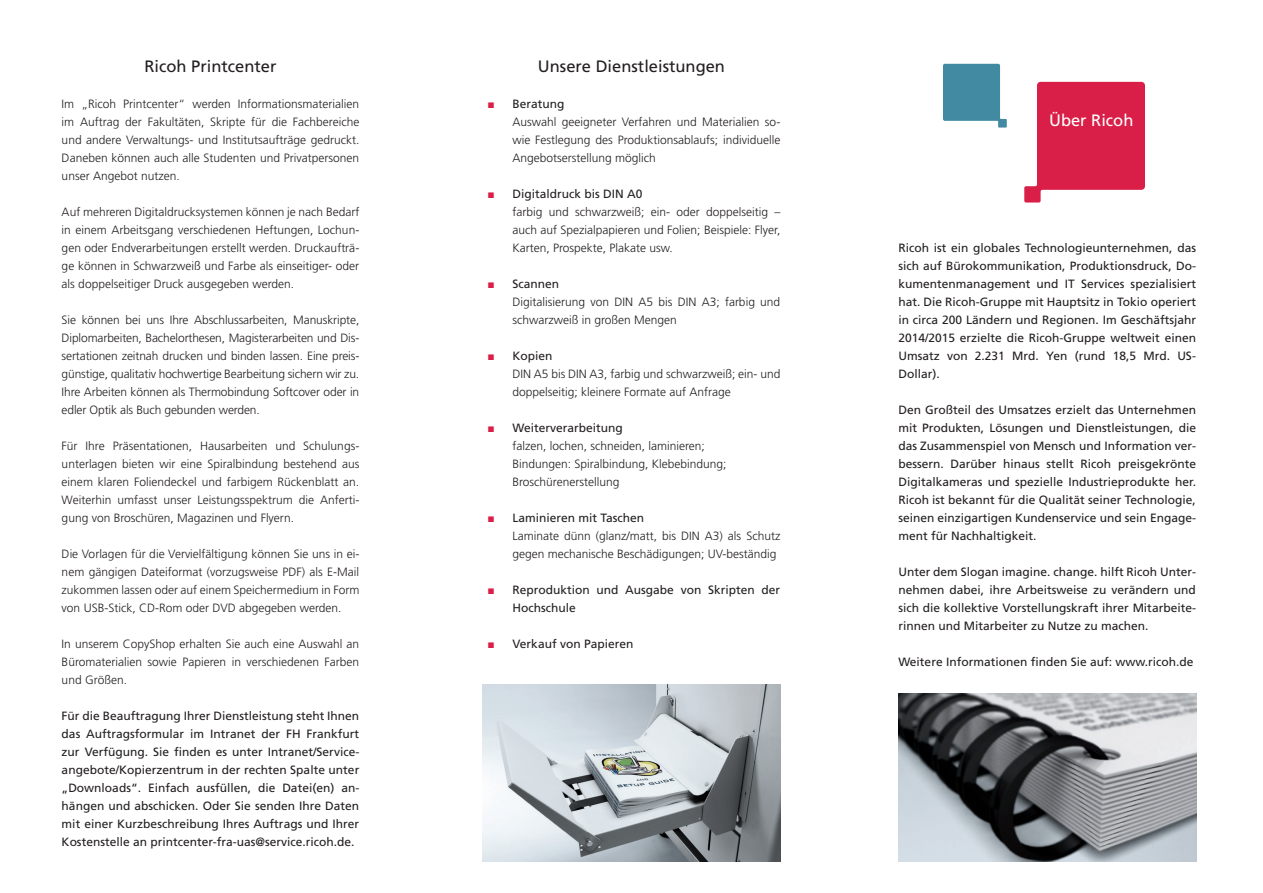
<style>
.page{position:relative;width:1263px;height:893px;background:#fff}
.page>*{position:absolute;margin:0;border:0;box-sizing:border-box;transform-origin:0 0}
.Überschrift__mittel{font:16.5px "Frutiger LT";color:#231f20}
.Überschrift__mittel-2{font:16.5px "Frutiger LT";color:#fff}
.Fließtext__normal{font:12px/18px "Frutiger LT";color:#231f20;text-align:justify}
.Fließtext__normal-2{font:300 12px/18px "Frutiger LT";color:#231f20;text-align:justify}
.Text_unter_Aufzählun{font:300 12px/18px "Frutiger LT";color:#231f20}
.s1{font-family:"Arial";color:#d91e47}
</style>
<div class="page">
<img style="left:483px;top:685px;width:297px;height:176px">
<img style="left:898px;top:693px;width:298px;height:168px">
<svg style="left:1024px;top:82px;width:121px;height:121px"></svg>
<svg style="left:943px;top:64px;width:64px;height:64px"></svg>
<p class="Überschrift__mittel" style="left:144px;top:57px;width:134px">Ricoh Printcenter</p>
<p class="Fließtext__normal-2" style="left:62px;top:95px;width:299px">Im „Ricoh Printcenter“ werden Informationsmaterialien im Auftrag der Fakultäten, Skripte für die Fachbereiche und andere Verwaltungs- und Institutsaufträge gedruckt.<br>Daneben können auch alle Studenten und Privatpersonen unser Angebot nutzen.</p>
<p class="Fließtext__normal-2" style="left:62px;top:203px;width:299px">Auf mehreren Digitaldrucksystemen können je nach Bedarf in einem Arbeitsgang verschiedenen Heftungen, Lochun&shy;gen oder Endverarbeitungen erstellt werden. Druckaufträ&shy;ge können in Schwarzweiß und Farbe als einseitiger- oder als doppelseitiger Druck ausgegeben werden.</p>
<p class="Fließtext__normal-2" style="left:62px;top:311px;width:299px">Sie können bei uns Ihre Abschlussarbeiten, Manuskripte, Diplomarbeiten, Bachelorthesen, Magisterarbeiten und Dis&shy;sertationen zeitnah drucken und binden lassen. Eine preis&shy;günstige, qualitativ hochwertige Bearbeitung sichern wir zu.<br>Ihre Arbeiten können als Thermobindung Softcover oder in edler Optik als Buch gebunden werden.</p>
<p class="Fließtext__normal-2" style="left:62px;top:437px;width:299px">Für Ihre Präsentationen, Hausarbeiten und Schulungs&shy;unterlagen bieten wir eine Spiralbindung bestehend aus einem klaren Foliendeckel und farbigem Rückenblatt an.<br>Weiterhin umfasst unser Leistungsspektrum die Anferti&shy;gung von Broschüren, Magazinen und Flyern.</p>
<p class="Fließtext__normal-2" style="left:62px;top:545px;width:299px">Die Vorlagen für die Vervielfältigung können Sie uns in ei&shy;nem gängigen Dateiformat (vorzugsweise PDF) als E-Mail zukommen lassen oder auf einem Speichermedium in Form von USB-Stick, CD-Rom oder DVD abgegeben werden.</p>
<p class="Fließtext__normal-2" style="left:62px;top:635px;width:299px">In unserem CopyShop erhalten Sie auch eine Auswahl an Büromaterialien sowie Papieren in verschiedenen Farben und Größen.</p>
<p class="Fließtext__normal" style="left:62px;top:707px;width:299px">Für die Beauftragung Ihrer Dienstleistung steht Ihnen das Auftragsformular im Intranet der FH Frankfurt zur Verfügung. Sie finden es unter Intranet/Service&shy;angebote/Kopierzentrum in der rechten Spalte unter „Downloads“. Einfach ausfüllen, die Datei(en) an&shy;hängen und abschicken. Oder Sie senden Ihre Daten mit einer Kurzbeschreibung Ihres Auftrags und Ihrer Kostenstelle an printcenter-fra-uas@service.ricoh.de.</p>
<p class="Überschrift__mittel" style="left:538px;top:57px;width:189px">Unsere Dienstleistungen</p>
<p class="Fließtext__normal" style="left:487px;top:95px;width:78px"><span class="s1">■</span> Beratung</p>
<p class="Text_unter_Aufzählun" style="left:512px;top:113px;width:269px;text-align:justify">Auswahl geeigneter Verfahren und Materialien so&shy;wie Festlegung des Produktionsablaufs; individuelle Angebotserstellung möglich</p>
<p class="Fließtext__normal" style="left:487px;top:185px;width:156px"><span class="s1">■</span> Digitaldruck bis DIN A0</p>
<p class="Text_unter_Aufzählun" style="left:512px;top:203px;width:269px;text-align:justify">farbig und schwarzweiß; ein- oder doppelseitig – auch auf Spezialpapieren und Folien; Beispiele: Flyer, Karten, Prospekte, Plakate usw.</p>
<p class="Fließtext__normal" style="left:487px;top:275px;width:73px"><span class="s1">■</span> Scannen</p>
<p class="Text_unter_Aufzählun" style="left:512px;top:293px;width:269px">Digitalisierung von DIN A5 bis DIN A3; farbig und schwarzweiß in großen Mengen</p>
<p class="Fließtext__normal" style="left:487px;top:347px;width:66px"><span class="s1">■</span> Kopien</p>
<p class="Text_unter_Aufzählun" style="left:512px;top:365px;width:269px">DIN A5 bis DIN A3, farbig und schwarzweiß; ein- und doppelseitig; kleinere Formate auf Anfrage</p>
<p class="Fließtext__normal" style="left:487px;top:419px;width:137px"><span class="s1">■</span> Weiterverarbeitung</p>
<p class="Text_unter_Aufzählun" style="left:512px;top:437px;width:194px">falzen, lochen, schneiden, laminieren;</p>
<p class="Text_unter_Aufzählun" style="left:512px;top:455px;width:216px">Bindungen: Spiralbindung, Klebebindung;</p>
<p class="Text_unter_Aufzählun" style="left:512px;top:473px;width:108px">Broschürenerstellung</p>
<p class="Fließtext__normal" style="left:487px;top:509px;width:158px"><span class="s1">■</span> Laminieren mit Taschen</p>
<p class="Text_unter_Aufzählun" style="left:512px;top:527px;width:269px">Laminate dünn (glanz/matt, bis DIN A3) als Schutz gegen mechanische Beschädigungen; UV-beständig</p>
<p class="Fließtext__normal" style="left:512px;top:581px;width:269px;text-indent:-25px"><span class="s1">■</span> Reproduktion und Ausgabe von Skripten der<br>Hochschule</p>
<p class="Fließtext__normal" style="left:487px;top:635px;width:147px"><span class="s1">■</span> Verkauf von Papieren</p>
<p class="Überschrift__mittel-2" style="left:1049px;top:111px;width:86px">Über Ricoh</p>
<p class="Fließtext__normal" style="left:898px;top:239px;width:299px">Ricoh ist ein globales Technologieunternehmen, das sich auf Bürokommunikation, Produktionsdruck, Do&shy;kumentenmanagement und IT Services spezialisiert hat. Die Ricoh-Gruppe mit Hauptsitz in Tokio operiert in circa 200 Ländern und Regionen. Im Geschäftsjahr 2014/2015 erzielte die Ricoh-Gruppe weltweit einen Umsatz von 2.231 Mrd. Yen (rund 18,5 Mrd. US-Dollar).</p>
<p class="Fließtext__normal" style="left:898px;top:401px;width:299px">Den Großteil des Umsatzes erzielt das Unternehmen mit Produkten, Lösungen und Dienstleistungen, die das Zusammenspiel von Mensch und Information ver&shy;bessern. Darüber hinaus stellt Ricoh preisgekrönte Digitalkameras und spezielle Industrieprodukte her.<br>Ricoh ist bekannt für die Qualität seiner Technologie, seinen einzigartigen Kundenservice und sein Engage&shy;ment für Nachhaltigkeit.</p>
<p class="Fließtext__normal" style="left:898px;top:563px;width:299px">Unter dem Slogan imagine. change. hilft Ricoh Unter&shy;nehmen dabei, ihre Arbeitsweise zu verändern und sich die kollektive Vorstellungskraft ihrer Mitarbeite&shy;rinnen und Mitarbeiter zu Nutze zu machen.</p>
<p class="Fließtext__normal" style="left:898px;top:653px;width:297px">Weitere Informationen finden Sie auf: www.ricoh.de</p>
</div>
